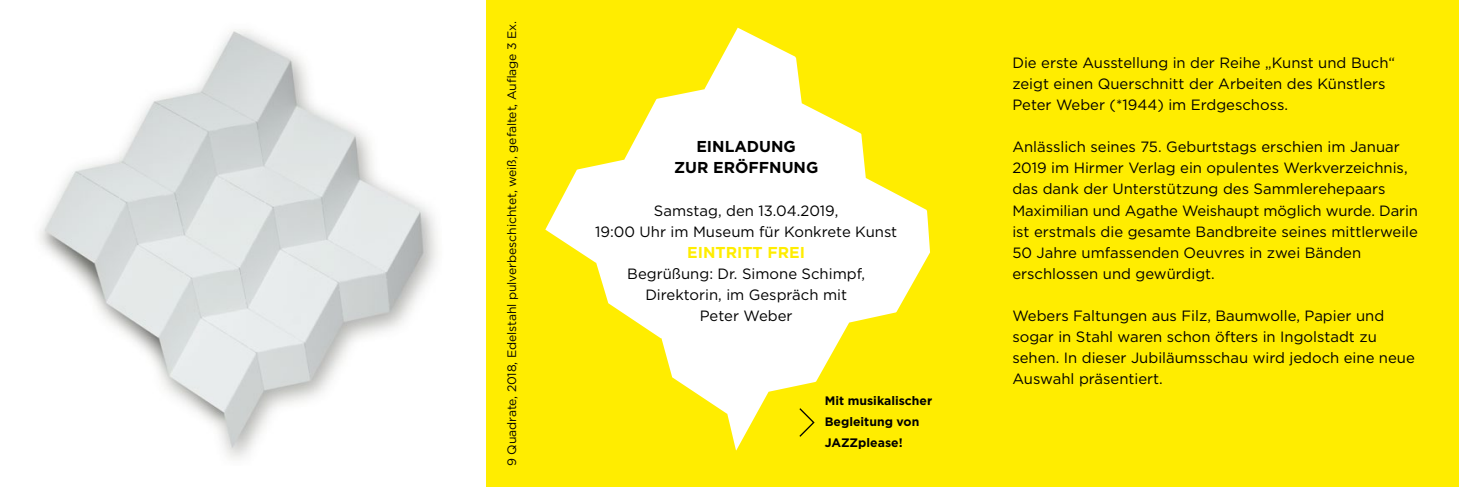
<style>
.page{position:relative;width:1459px;height:487px;background:#fff}
.page>*{position:absolute;margin:0;border:0;box-sizing:border-box;transform-origin:0 0}
.t1{font:700 15.75px/21px "Gotham";color:#000;text-align:center}
.t2{font:700 15.75px "Gotham";color:#ffed00}
.t3{font:14.88px/21px "Gotham";color:#000}
.t4{font:12.25px "Gotham";letter-spacing:-.01em;color:#000}
.t5{font:700 12.25px/21px "Gotham";color:#000}
</style>
<div class="page">
<div style="left:486px;top:0;width:972px;height:486px;background:#ffed00"></div>
<img style="left:39px;top:29px;width:399px;height:431px">
<svg style="left:545px;top:28px;width:385px;height:422px;fill:#fff"></svg>
<p class="t4" style="left:504px;top:465px;width:446px;rotate:-90deg">9 Quadrate, 2018, Edelstahl pulverbeschichtet, weiß, gefaltet, Auflage 3 Ex.</p>
<p class="t1" style="left:674px;top:136px;width:146px">EINLADUNG<br>ZUR ERÖFFNUNG</p>
<p class="t3" style="left:595px;top:199px;width:304px;text-align:center">Samstag, den 13.04.2019,<br>19:00 Uhr im Museum für Konkrete Kunst</p>
<p class="t2" style="left:687px;top:241px;width:119px">EINTRITT FREI</p>
<p class="t3" style="left:627px;top:262px;width:239px;text-align:center">Begrüßung: Dr. Simone Schimpf,<br>Direktorin, im Gespräch mit<br>Peter Weber</p>
<p class="t5" style="left:824px;top:389px;width:109px">Mit musikalischer<br>Begleitung von<br>JAZZplease!</p>
<p class="t3" style="left:1012px;top:52px;width:384px">Die erste Ausstellung in der Reihe „Kunst und Buch“ zeigt einen Querschnitt der Arbeiten des Künstlers<br>Peter Weber (*1944) im Erdgeschoss.</p>
<p class="t3" style="left:1012px;top:136px;width:407px">Anlässlich seines 75. Geburtstags erschien im Januar 2019 im Hirmer Verlag ein opulentes Werkverzeichnis, das dank der Unterstützung des Sammlerehepaars Maximilian und Agathe Weishaupt möglich wurde. Darin ist erstmals die gesamte Bandbreite seines mittlerweile 50 Jahre umfassenden Oeuvres in zwei Bänden erschlossen und gewürdigt.</p>
<p class="t3" style="left:1012px;top:304px;width:404px">Webers Faltungen aus Filz, Baumwolle, Papier und sogar in Stahl waren schon öfters in Ingolstadt zu sehen. In dieser Jubiläumsschau wird jedoch eine neue Auswahl präsentiert.</p>
</div>
